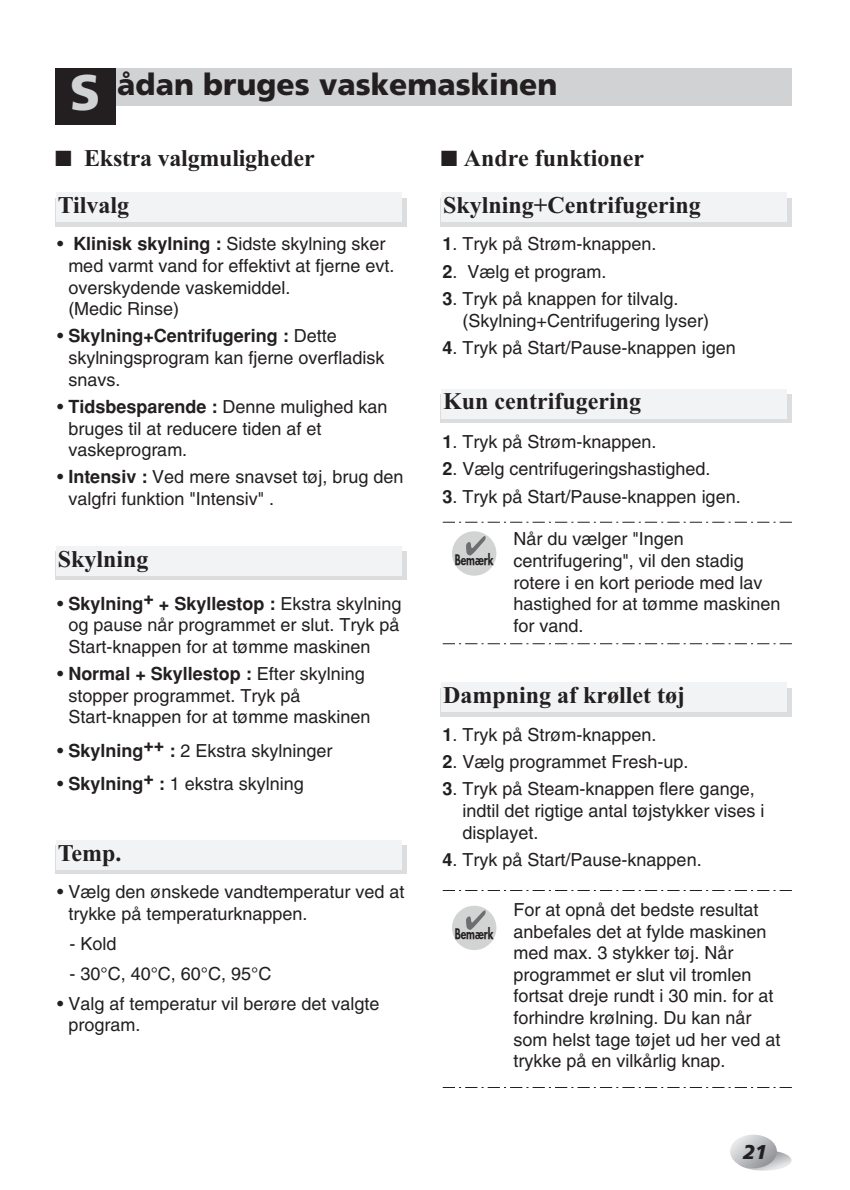
<style>
.page{position:relative;width:850px;height:1190px;background:#fff}
.page>*{position:absolute;margin:0;border:0;box-sizing:border-box;transform-origin:0 0}
.t1{font:900 30px "Frutiger";color:#231f20}
.t2{font:700 24px "Times New Roman";color:#231f20}
.t3{font:italic 900 20px "Frutiger";color:#231f20}
.t4{font:18px/21.6px "Helvetica";color:#231f20}
.t5{font:800 14px "Futura";letter-spacing:-.005em;color:#231f20;scale:.79 1}
.s1{font-size:50px;color:#d1d2d4}
.s2{font-weight:700}
</style>
<div class="page">
<svg style="left:737px;top:1150px;width:55px;height:21px"></svg>
<svg style="left:730px;top:1135px;width:47px;height:33px"></svg>
<div style="left:55px;top:68px;width:736px;height:37px;background:#d1d2d4"></div>
<div style="left:55px;top:68px;width:60px;height:57px;background:#231f20"></div>
<div style="left:452px;top:906px;width:44px;height:44px;background:#d2d3d3;border-radius:50%"></div>
<svg style="left:466px;top:910px;width:20px;height:20px"></svg>
<svg style="left:443px;top:890px;width:349px;height:1px"></svg>
<svg style="left:443px;top:1087px;width:349px;height:1px"></svg>
<div style="left:452px;top:531px;width:44px;height:45px;background:#d2d3d3;border-radius:50%"></div>
<svg style="left:466px;top:536px;width:20px;height:19px"></svg>
<svg style="left:443px;top:522px;width:349px;height:1px"></svg>
<svg style="left:443px;top:643px;width:349px;height:1px"></svg>
<div style="left:441px;top:198px;width:351px;height:29px;background:#dcdddf"></div>
<div style="left:441px;top:193px;width:346px;height:29px;background:#f2f3f4"></div>
<div style="left:55px;top:198px;width:352px;height:29px;background:#dcdddf"></div>
<div style="left:56px;top:193px;width:346px;height:29px;background:#f2f3f4"></div>
<div style="left:55px;top:551px;width:352px;height:29px;background:#dcdddf"></div>
<div style="left:56px;top:546px;width:346px;height:30px;background:#f2f3f4"></div>
<div style="left:55px;top:845px;width:352px;height:29px;background:#dcdddf"></div>
<div style="left:56px;top:840px;width:346px;height:30px;background:#f2f3f4"></div>
<div style="left:441px;top:394px;width:351px;height:29px;background:linear-gradient(to right,#e7e8ea,#e6e7e9)"></div>
<div style="left:441px;top:389px;width:346px;height:29px;background:#f2f3f4"></div>
<div style="left:441px;top:688px;width:351px;height:28px;background:#dcdddf"></div>
<div style="left:441px;top:683px;width:346px;height:29px;background:#f2f3f4"></div>
<h1 class="t1" style="left:70px;top:72px;width:489px"><span class="s1">S</span> ådan bruges vaskemaskinen</h1>
<h2 class="t2" style="left:55px;top:151px;width:261px">■ Ekstra valgmuligheder</h2>
<h2 class="t2" style="left:441px;top:151px;width:205px">■ Andre funktioner</h2>
<h2 class="t2" style="left:58px;top:197px;width:73px">Tilvalg</h2>
<p class="t4" style="left:68px;top:235px;width:328px;text-indent:-11px">• <span class="s2">Klinisk skylning :</span> Sidste skylning sker med varmt vand for effektivt at fjerne evt. overskydende vaskemiddel.<br>(Medic Rinse)</p>
<p class="t4" style="left:68px;top:327px;width:318px;text-indent:-11px">• <span class="s2">Skylning+Centrifugering :</span> Dette skylningsprogram kan fjerne overfladisk snavs.</p>
<p class="t4" style="left:68px;top:398px;width:321px;text-indent:-11px">• <span class="s2">Tidsbesparende :</span> Denne mulighed kan bruges til at reducere tiden af et vaskeprogram.</p>
<p class="t4" style="left:68px;top:468px;width:337px;text-indent:-11px">• <span class="s2">Intensiv :</span> Ved mere snavset tøj, brug den valgfri funktion "Intensiv" .</p>
<h2 class="t2" style="left:58px;top:551px;width:92px">Skylning</h2>
<p class="t4" style="left:68px;top:594px;width:335px;text-align:justify;text-indent:-11px">• <span class="s2">Skylning</span><sup>+</sup> <span class="s2">+ Skyllestop :</span> Ekstra skylning og pause når programmet er slut. Tryk på Start-knappen for at tømme maskinen</p>
<p class="t4" style="left:68px;top:665px;width:304px;text-indent:-11px">• <span class="s2">Normal + Skyllestop :</span> Efter skylning stopper programmet. Tryk på<br>Start-knappen for at tømme maskinen</p>
<p class="t4" style="left:57px;top:741px;width:277px">• <span class="s2">Skylning</span><sup>++</sup> <span class="s2">:</span> 2 Ekstra skylninger</p>
<p class="t4" style="left:57px;top:774px;width:248px">• <span class="s2">Skylning</span><sup>+</sup> <span class="s2">:</span> 1 ekstra skylning</p>
<h2 class="t2" style="left:58px;top:845px;width:65px">Temp.</h2>
<p class="t4" style="left:68px;top:883px;width:338px;text-indent:-11px">• Vælg den ønskede vandtemperatur ved at trykke på temperaturknappen.</p>
<p class="t4" style="left:70px;top:934px;width:48px">- Kold</p>
<p class="t4" style="left:70px;top:964px;width:203px">- 30°C, 40°C, 60°C, 95°C</p>
<p class="t4" style="left:68px;top:994px;width:313px;text-indent:-11px">• Valg af temperatur vil berøre det valgte program.</p>
<h2 class="t2" style="left:443px;top:197px;width:259px">Skylning+Centrifugering</h2>
<p class="t4" style="left:443px;top:235px;width:215px"><span class="s2">1</span>. Tryk på Strøm-knappen.</p>
<p class="t4" style="left:443px;top:262px;width:166px"><span class="s2">2</span>. Vælg et program.</p>
<p class="t4" style="left:463px;top:290px;width:248px;text-indent:-20px"><span class="s2">3</span>. Tryk på knappen for tilvalg. (Skylning+Centrifugering lyser)</p>
<p class="t4" style="left:443px;top:338px;width:295px"><span class="s2">4</span>. Tryk på Start/Pause-knappen igen</p>
<h2 class="t2" style="left:443px;top:394px;width:199px">Kun centrifugering</h2>
<p class="t4" style="left:443px;top:433px;width:216px"><span class="s2">1</span>. Tryk på Strøm-knappen.</p>
<p class="t4" style="left:443px;top:460px;width:270px"><span class="s2">2</span>. Vælg centrifugeringshastighed.</p>
<p class="t4" style="left:443px;top:487px;width:300px"><span class="s2">3</span>. Tryk på Start/Pause-knappen igen.</p>
<p class="t5" style="left:455px;top:550px;width:51px">Bemærk</p>
<p class="t4" style="left:514px;top:530px;width:269px">Når du vælger "Ingen centrifugering", vil den stadig rotere i en kort periode med lav hastighed for at tømme maskinen for vand.</p>
<h2 class="t2" style="left:443px;top:687px;width:243px">Dampning af krøllet tøj</h2>
<p class="t4" style="left:443px;top:725px;width:215px"><span class="s2">1</span>. Tryk på Strøm-knappen.</p>
<p class="t4" style="left:443px;top:753px;width:248px"><span class="s2">2</span>. Vælg programmet Fresh-up.</p>
<p class="t4" style="left:463px;top:780px;width:304px;text-indent:-20px"><span class="s2">3</span>. Tryk på Steam-knappen flere gange, indtil det rigtige antal tøjstykker vises i displayet.</p>
<p class="t4" style="left:443px;top:850px;width:261px"><span class="s2">4</span>. Tryk på Start/Pause-knappen.</p>
<p class="t4" style="left:514px;top:901px;width:269px">For at opnå det bedste resultat anbefales det at fylde maskinen med max. 3 stykker tøj. Når programmet er slut vil tromlen fortsat dreje rundt i 30 min. for at forhindre krølning. Du kan når som helst tage tøjet ud her ved at trykke på en vilkårlig knap.</p>
<p class="t5" style="left:455px;top:925px;width:51px">Bemærk</p>
<p class="t3" style="left:743px;top:1144px;width:26px">21</p>
</div>
